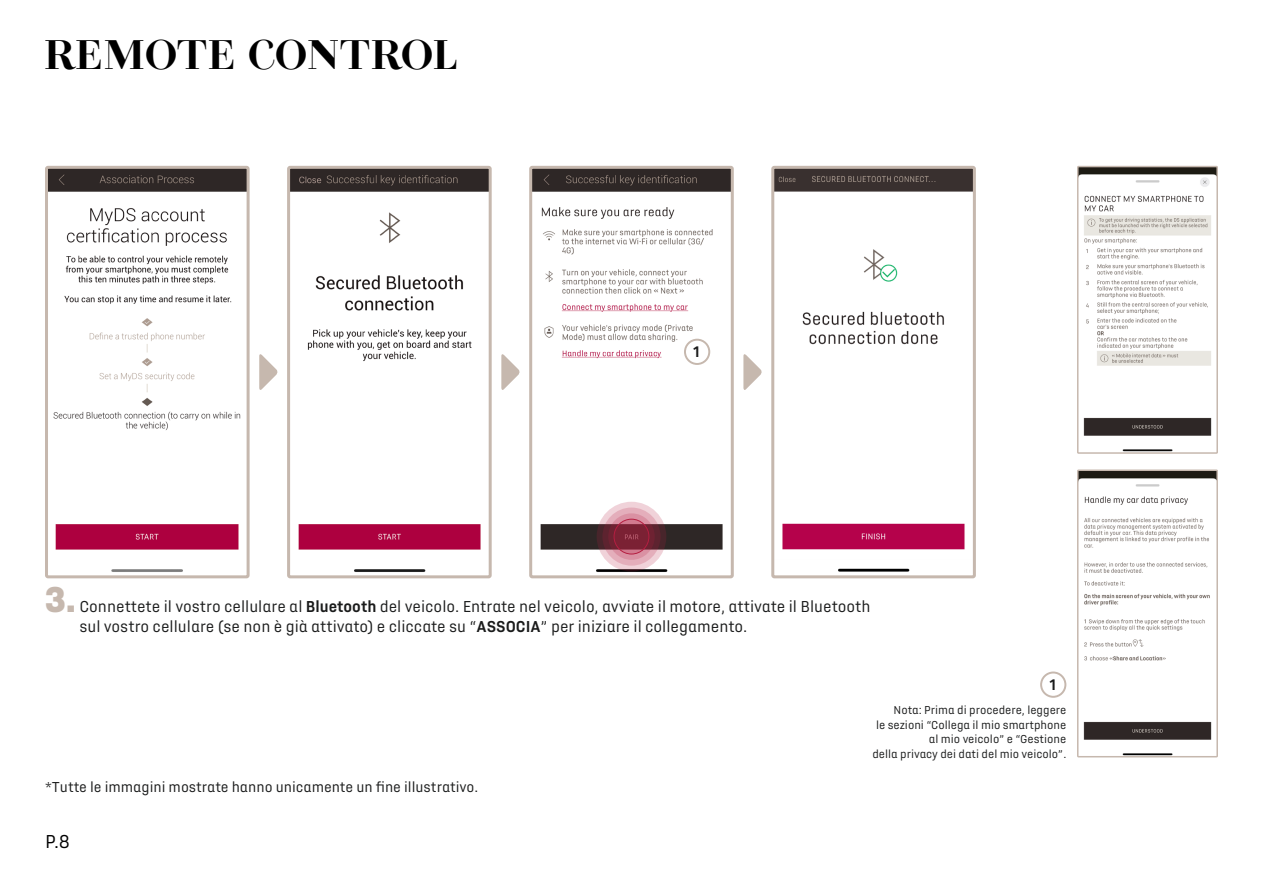
<style>
.page{position:relative;width:1263px;height:893px;background:#fff}
.page>*{position:absolute;margin:0;border:0;box-sizing:border-box;transform-origin:0 0}
.t1{font:45px "DS Title Web Small";letter-spacing:-.015em;color:#000}
.t2{font:800 37.5px "DS Automobiles Pro";color:#c6b8ae}
.t3{font:19.5px "DS Automobiles Pro";color:#000}
.t4{font:16.5px/19.8px "DS Automobiles Pro";color:#1a1b1b}
.t5{font:700 15.9px "DS Automobiles Pro";color:#1a1b1b}
.t6{font:15px "DS Automobiles Pro";color:#1a1b1b}
.t7{font:12px/14.4px "DS Automobiles Pro";color:#1a1b1b;text-align:right}
.s1{font-weight:700}
</style>
<div class="page">
<img style="left:49px;top:170px;width:197px;height:402px">
<div style="left:45px;top:166px;width:205px;height:412px;border:3px solid #c6b8ae;border-radius:2px"></div>
<img style="left:291px;top:170px;width:197px;height:402px">
<div style="left:287px;top:166px;width:205px;height:412px;border:3px solid #c6b8ae;border-radius:2px"></div>
<img style="left:533px;top:170px;width:197px;height:402px">
<div style="left:529px;top:166px;width:205px;height:412px;border:3px solid #c6b8ae;border-radius:2px"></div>
<img style="left:782px;top:249px;width:183px;height:323px">
<img style="left:775px;top:170px;width:197px;height:22px">
<div style="left:771px;top:166px;width:205px;height:412px;border:3px solid #c6b8ae;border-radius:2px"></div>
<svg style="left:501px;top:354px;width:19px;height:36px"></svg>
<svg style="left:743px;top:354px;width:19px;height:36px"></svg>
<svg style="left:259px;top:354px;width:19px;height:36px"></svg>
<img style="left:1080px;top:169px;width:135px;height:282px">
<div style="left:1077px;top:166px;width:141px;height:288px;border:2px solid #c6b8ae"></div>
<img style="left:1080px;top:472px;width:135px;height:282px">
<div style="left:1077px;top:469px;width:141px;height:288px;border:2px solid #c6b8ae"></div>
<div style="left:685px;top:340px;width:24px;height:24px;background:#fff;border-radius:50%"></div>
<div style="left:684px;top:339px;width:26px;height:26px;border:2px solid #c6b8ae;border-radius:50%"></div>
<div style="left:1040px;top:671px;width:26px;height:27px;border:2px solid #c6b8ae;border-radius:50%"></div>
<svg style="left:597px;top:502px;width:69px;height:69px"></svg>
<svg style="left:602px;top:507px;width:58px;height:59px"></svg>
<svg style="left:608px;top:513px;width:47px;height:47px"></svg>
<svg style="left:614px;top:519px;width:35px;height:35px"></svg>
<div style="left:614px;top:519px;width:35px;height:35px;border:1px solid #b51e41;border-radius:50%"></div>
<h1 class="t1" style="left:44px;top:30px;width:415px">REMOTE CONTROL</h1>
<p class="t5" style="left:693px;top:341px;width:8px">1</p>
<h2 class="t2" style="left:45px;top:574px;width:33px">3.</h2>
<p class="t4" style="left:79px;top:597px;width:793px">Connettete il vostro cellulare al <span class="s1">Bluetooth</span> del veicolo. Entrate nel veicolo, avviate il motore, attivate il Bluetooth sul vostro cellulare (se non è già attivato) e cliccate su “<span class="s1">ASSOCIA</span>” per iniziare il collegamento.</p>
<p class="t5" style="left:1049px;top:674px;width:8px">1</p>
<p class="t6" style="left:45px;top:777px;width:435px">*Tutte le immagini mostrate hanno unicamente un fine illustrativo.</p>
<p class="t3" style="left:45px;top:829px;width:26px">P.8</p>
<p class="t7" style="left:872px;top:703px;width:195px">Nota: Prima di procedere, leggere<br>le sezioni “Collega il mio smartphone al mio veicolo” e “Gestione<br>della privacy dei dati del mio veicolo”.</p>
</div>
